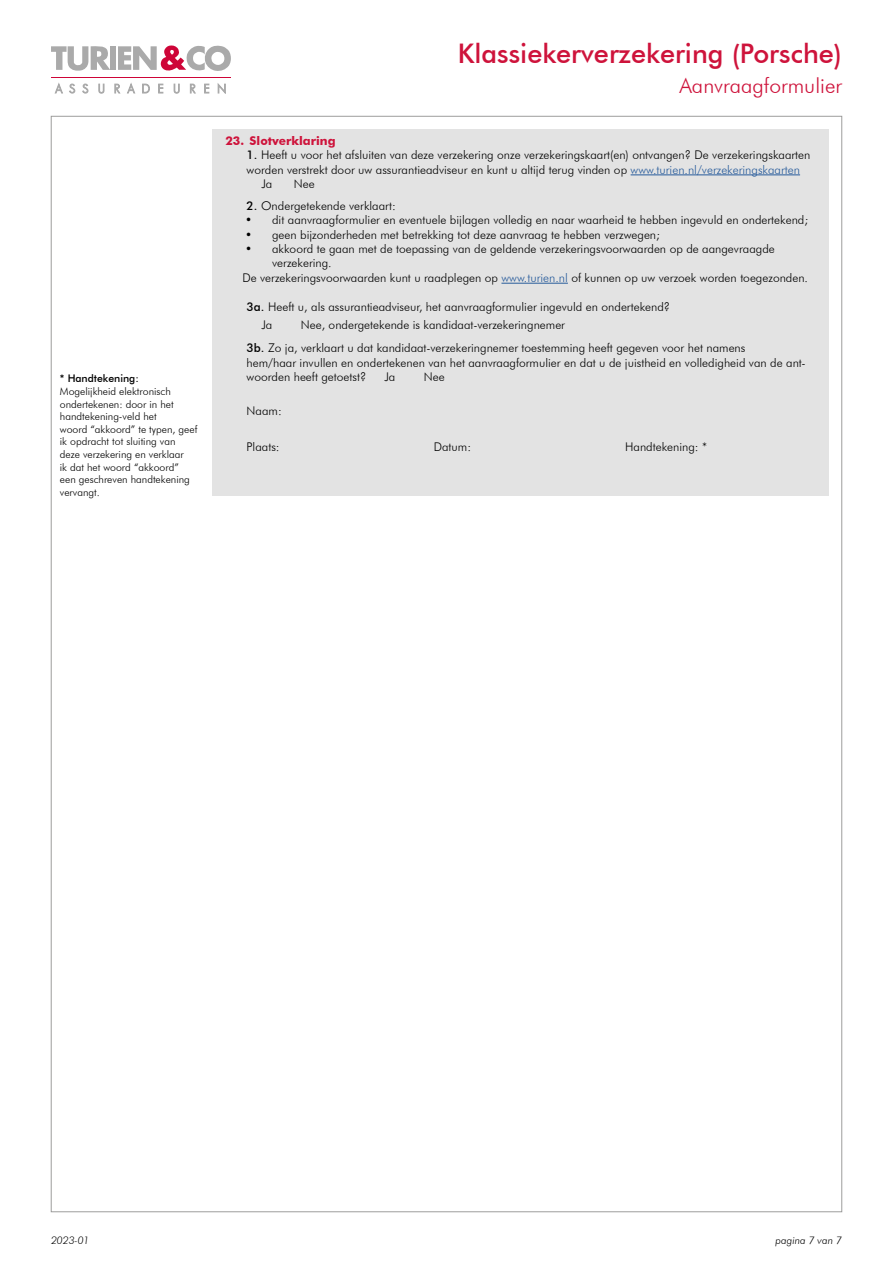
<style>
.page{position:relative;width:893px;height:1263px;background:#fff}
.page>*{position:absolute;margin:0;border:0;box-sizing:border-box;transform-origin:0 0}
.t1{font:500 27px "Futura BT";color:#ce133b}
.t2{font:300 21px "Futura BT";color:#ce133b}
.t3{font:300 12px/18.6px "Futura BT";color:#000}
.t4{font:700 12px "Futura BT";color:#ce133b}
.t5{font:300 10.5px/12.6px "Futura BT";color:#000}
.t6{font:italic 300 10.5px "Futura BT";color:#000}
.t7{font:500 10.5px "Futura BT";color:#000}
.s1{font-weight:500}
.s2{color:#275b9b}
</style>
<div class="page">
<div style="left:110px;top:46px;width:6px;height:24px;background:#aaa"></div>
<svg style="left:118px;top:45px;width:113px;height:26px"></svg>
<svg style="left:51px;top:46px;width:59px;height:25px"></svg>
<svg style="left:55px;top:83px;width:8px;height:10px"></svg>
<svg style="left:69px;top:84px;width:6px;height:9px"></svg>
<svg style="left:82px;top:84px;width:6px;height:9px"></svg>
<svg style="left:99px;top:84px;width:5px;height:10px"></svg>
<svg style="left:115px;top:84px;width:5px;height:9px"></svg>
<svg style="left:127px;top:83px;width:8px;height:10px"></svg>
<svg style="left:142px;top:84px;width:8px;height:9px"></svg>
<svg style="left:158px;top:84px;width:5px;height:9px"></svg>
<svg style="left:174px;top:84px;width:6px;height:10px"></svg>
<svg style="left:190px;top:84px;width:6px;height:9px"></svg>
<svg style="left:204px;top:84px;width:5px;height:9px"></svg>
<svg style="left:218px;top:83px;width:8px;height:11px"></svg>
<hr style="left:51px;top:77px;width:180px;height:1px;background:#ce0538">
<div style="left:213px;top:129px;width:616px;height:366px;background:#e3e3e3"></div>
<hr style="left:631px;top:175px;width:169px;height:1px;background:#275b9b">
<hr style="left:501px;top:283px;width:67px;height:1px;background:#275b9b">
<p class="t7" style="left:60px;top:372px;width:80px">* Handtekening:</p>
<p class="t5" style="left:60px;top:385px;width:139px">Mogelijkheid elektronisch ondertekenen: door in het handtekening-veld het<br>woord “akkoord” te typen, geef ik opdracht tot sluiting van deze verzekering en verklaar<br>ik dat het woord “akkoord” een geschreven handtekening vervangt.</p>
<h1 class="t1" style="left:458px;top:37px;width:386px">Klassiekerverzekering (Porsche)</h1>
<h2 class="t2" style="left:679px;top:73px;width:164px">Aanvraagformulier</h2>
<p class="t4" style="left:225px;top:133px;width:112px">23. Slotverklaring</p>
<p class="t3" style="left:247px;top:145px;width:565px"><span class="s1">1.</span> Heeft u voor het afsluiten van deze verzekering onze verzekeringskaart(en) ontvangen? De verzekeringskaarten</p>
<p class="t3" style="left:247px;top:160px;width:555px">worden verstrekt door uw assurantieadviseur en kunt u altijd terug vinden op <span class="s2">www.turien.nl/verzekeringskaarten</span></p>
<p class="t3" style="left:261px;top:174px;width:12px">Ja</p>
<p class="t3" style="left:294px;top:174px;width:22px">Nee</p>
<p class="t3" style="left:247px;top:196px;width:151px"><span class="s1">2.</span> Ondergetekende verklaart:</p>
<p class="t3" style="left:245px;top:211px;width:564px">• dit aanvraagformulier en eventuele bijlagen volledig en naar waarheid te hebben ingevuld en ondertekend;</p>
<p class="t3" style="left:245px;top:225px;width:416px">• geen bijzonderheden met betrekking tot deze aanvraag te hebben verzwegen;</p>
<p class="t3" style="left:245px;top:239px;width:531px">• akkoord te gaan met de toepassing van de geldende verzekeringsvoorwaarden op de aangevraagde</p>
<p class="t3" style="left:272px;top:254px;width:61px">verzekering.</p>
<p class="t3" style="left:242px;top:268px;width:567px">De verzekeringsvoorwaarden kunt u raadplegen op <span class="s2">www.turien.nl</span> of kunnen op uw verzoek worden toegezonden.</p>
<p class="t3" style="left:261px;top:297px;width:410px;text-indent:-15px"><span class="s1">3a.</span> Heeft u, als assurantieadviseur, het aanvraagformulier ingevuld en ondertekend?<br>Ja</p>
<p class="t3" style="left:247px;top:313px;width:500px;line-height:23px;text-indent:54px">Nee, ondergetekende is kandidaat-verzekeringnemer<br><span class="s1">3b.</span> Zo ja, verklaart u dat kandidaat-verzekeringnemer toestemming heeft gegeven voor het namens</p>
<p class="t3" style="left:247px;top:355px;width:561px;line-height:14.4px">hem/haar invullen en ondertekenen van het aanvraagformulier en dat u de juistheid en volledigheid van de ant&shy;woorden heeft getoetst?</p>
<p class="t3" style="left:384px;top:367px;width:12px">Ja</p>
<p class="t3" style="left:424px;top:367px;width:22px">Nee</p>
<p class="t3" style="left:247px;top:401px;width:37px">Naam:</p>
<p class="t3" style="left:247px;top:437px;width:35px">Plaats:</p>
<p class="t3" style="left:434px;top:437px;width:39px">Datum:</p>
<p class="t3" style="left:625px;top:437px;width:83px">Handtekening: *</p>
<p class="t6" style="left:51px;top:1234px;width:40px">2023-01</p>
<p class="t6" style="left:775px;top:1234px;width:68px">pagina 7 van 7</p>
</div>
